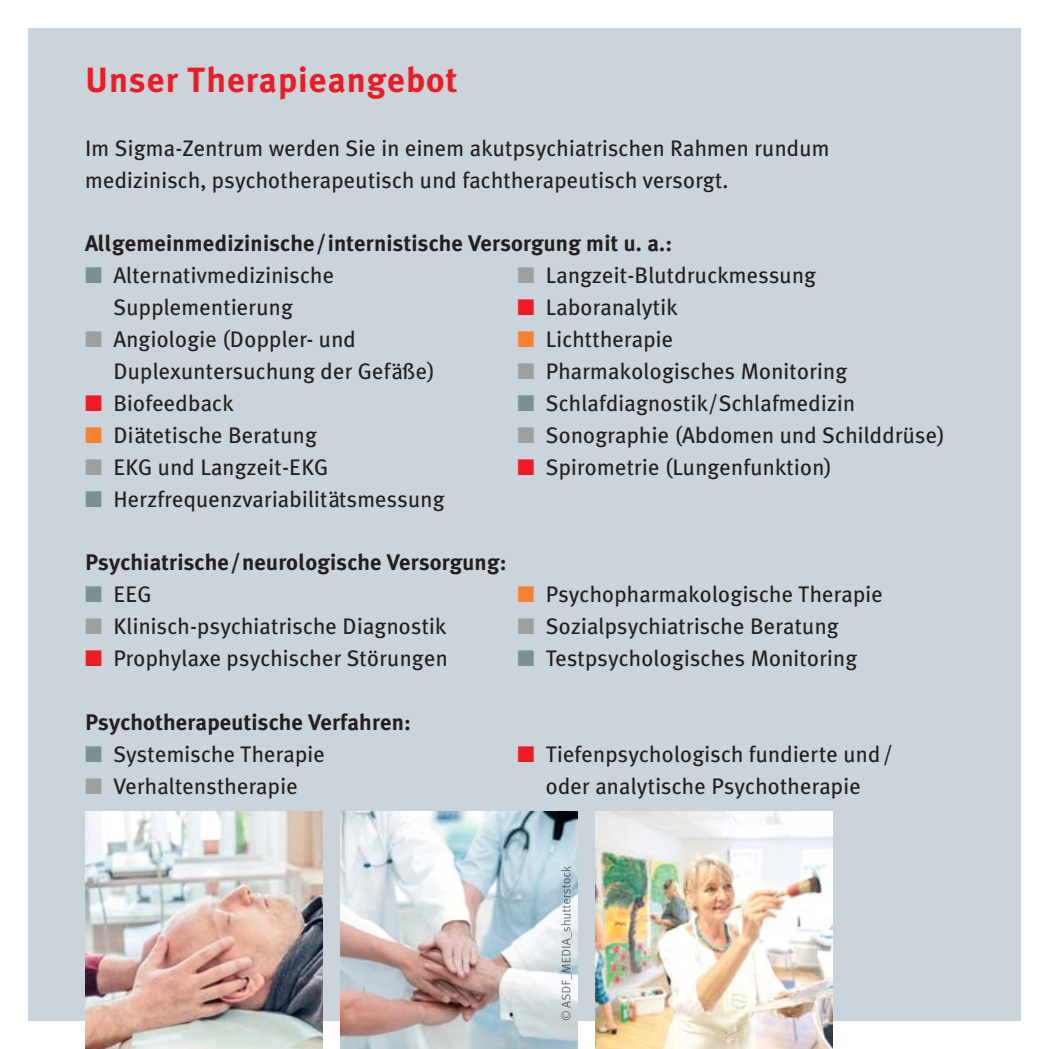
<style>
.page{position:relative;width:1049px;height:1049px;background:#fff}
.page>*{position:absolute;margin:0;border:0;box-sizing:border-box;transform-origin:0 0}
.t1{font:700 35px "Meta Plus";letter-spacing:.03em;color:#ed1c24}
.t2{font:22.5px/32px "Meta Plus";letter-spacing:.01em;color:#231f20}
.t3{font:700 22.5px "Meta Plus";letter-spacing:.01em;color:#231f20}
.s1{color:#7b9092}
.s2{color:#9da0a1}
.s3{color:#ed1c24}
.s4{color:#f58232}
</style>
<div class="page">
<div style="left:28px;top:28px;width:992px;height:992px;background:#cbd4da"></div>
<img style="left:85px;top:811px;width:237px;height:238px">
<img style="left:340px;top:811px;width:238px;height:238px">
<img style="left:595px;top:811px;width:238px;height:238px">
<img style="left:561px;top:909px;width:11px;height:111px">
<h1 class="t1" style="left:85px;top:66px;width:374px">Unser Therapieangebot</h1>
<p class="t2" style="left:85px;top:134px;width:746px">Im Sigma-Zentrum werden Sie in einem akutpsychiatrischen Rahmen rundum medizinisch, psychotherapeutisch und fachtherapeutisch versorgt.</p>
<p class="t3" style="left:85px;top:235px;width:589px">Allgemeinmedizinische/internistische Versorgung mit u. a.:</p>
<p class="t2" style="left:85px;top:261px;width:251px;text-align:center"><span class="s1">■</span> Alternativmedizinische<br>Supplementierung</p>
<p class="t2" style="left:113px;top:325px;width:323px;text-indent:-28px"><span class="s2">■</span> Angiologie (Doppler- und<br>Duplexuntersuchung der Gefäße)</p>
<p class="t2" style="left:85px;top:389px;width:150px"><span class="s3">■</span> Biofeedback</p>
<p class="t2" style="left:85px;top:421px;width:233px"><span class="s4">■</span> Diätetische Beratung</p>
<p class="t2" style="left:85px;top:453px;width:245px"><span class="s2">■</span> EKG und Langzeit-EKG</p>
<p class="t2" style="left:85px;top:484px;width:361px"><span class="s1">■</span> Herzfrequenzvariabilitätsmessung</p>
<p class="t2" style="left:517px;top:261px;width:300px"><span class="s2">■</span> Langzeit-Blutdruckmessung</p>
<p class="t2" style="left:517px;top:293px;width:162px"><span class="s3">■</span> Laboranalytik</p>
<p class="t2" style="left:517px;top:325px;width:157px"><span class="s4">■</span> Lichttherapie</p>
<p class="t2" style="left:517px;top:357px;width:331px"><span class="s2">■</span> Pharmakologisches Monitoring</p>
<p class="t2" style="left:517px;top:389px;width:339px"><span class="s1">■</span> Schlafdiagnostik/Schlafmedizin</p>
<p class="t2" style="left:517px;top:421px;width:429px"><span class="s2">■</span> Sonographie (Abdomen und Schilddrüse)</p>
<p class="t2" style="left:517px;top:453px;width:316px"><span class="s3">■</span> Spirometrie (Lungenfunktion)</p>
<p class="t3" style="left:85px;top:554px;width:423px">Psychiatrische/neurologische Versorgung:</p>
<p class="t2" style="left:85px;top:580px;width:68px"><span class="s1">■</span> EEG</p>
<p class="t2" style="left:85px;top:612px;width:363px"><span class="s2">■</span> Klinisch-psychiatrische Diagnostik</p>
<p class="t2" style="left:85px;top:644px;width:364px"><span class="s3">■</span> Prophylaxe psychischer Störungen</p>
<p class="t2" style="left:517px;top:580px;width:367px"><span class="s4">■</span> Psychopharmakologische Therapie</p>
<p class="t2" style="left:517px;top:612px;width:323px"><span class="s2">■</span> Sozialpsychiatrische Beratung</p>
<p class="t2" style="left:517px;top:644px;width:341px"><span class="s1">■</span> Testpsychologisches Monitoring</p>
<p class="t3" style="left:85px;top:713px;width:327px">Psychotherapeutische Verfahren:</p>
<p class="t2" style="left:85px;top:740px;width:241px"><span class="s1">■</span> Systemische Therapie</p>
<p class="t2" style="left:85px;top:771px;width:214px"><span class="s2">■</span> Verhaltenstherapie</p>
<p class="t2" style="left:517px;top:740px;width:377px;text-align:center"><span class="s3">■</span> Tiefenpsychologisch fundierte und/ oder analytische Psychotherapie</p>
</div>
